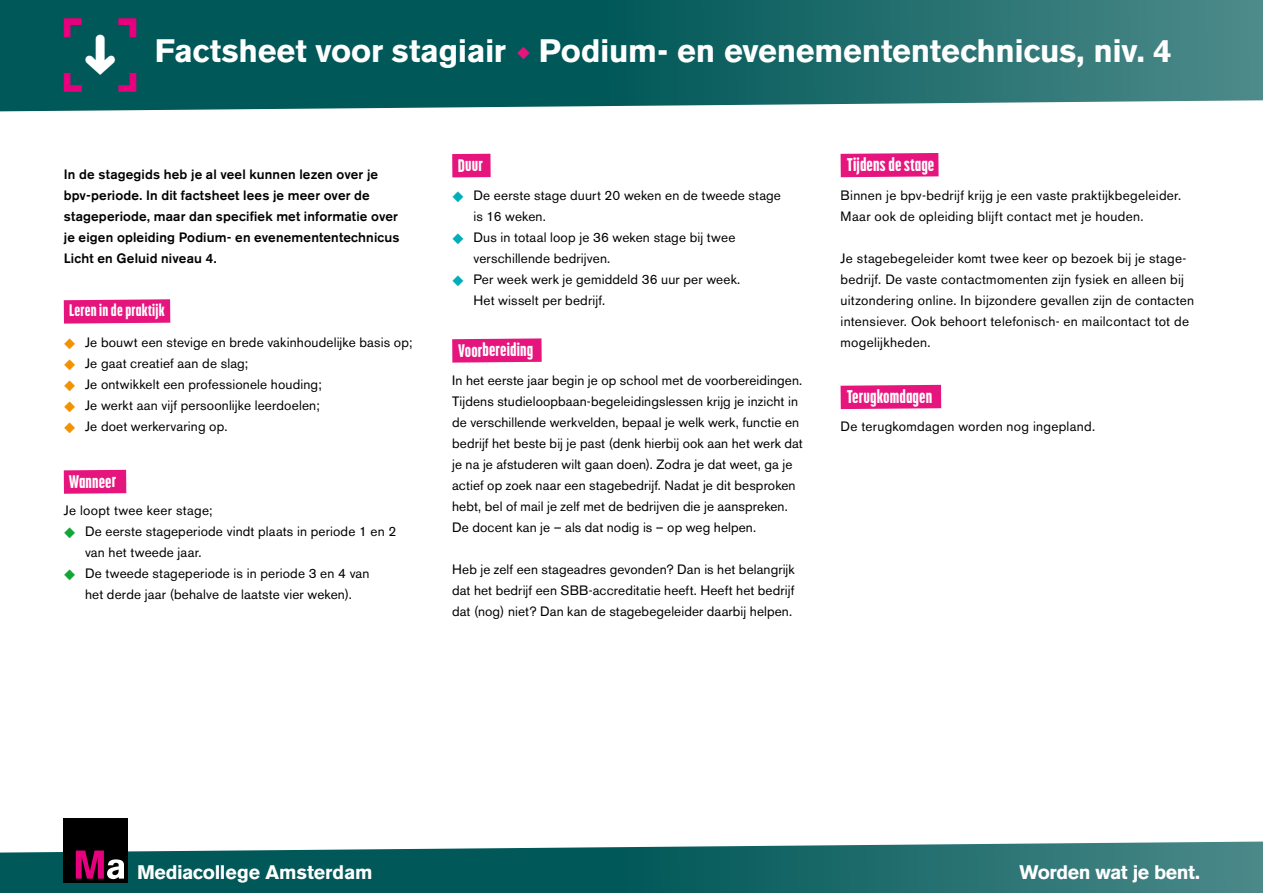
<style>
.page{position:relative;width:1263px;height:893px;background:#fff}
.page>*{position:absolute;margin:0;border:0;box-sizing:border-box;transform-origin:0 0}
.t1{font:700 32.25px "Akzidenz Grotesk BE";letter-spacing:-.005em;color:#fff}
.t2{font:700 19.5px "Akzidenz Grotesk BE";letter-spacing:-.005em;color:#fff}
.t3{font:700 19.5px "Akzidenz Grotesk BQ";letter-spacing:-.025em;color:#fff}
.t4{font:800 18.15px "Korolev Compressed";color:#fff}
.t5{font:800 18px "Korolev Compressed";letter-spacing:-.01em;color:#fff}
.t6{font:800 16.5px "Korolev Compressed";color:#fff}
.t7{font:13.5px/21px "Akzidenz Grotesk BE";letter-spacing:.015em;color:#000}
.t8{font:500 13.5px/21px "Akzidenz Grotesk BE";letter-spacing:.015em;color:#000}
.s1{color:#e5157d}
.s2{color:#f39200}
.s3{color:#13a538}
.s4{color:#00adba}
</style>
<div class="page">
<svg style="left:0;top:841px;width:1263px;height:52px;background:#2f7676"></svg>
<svg style="left:0;top:0;width:1263px;height:112px;background:#226e6e"></svg>
<div style="left:64px;top:818px;width:64px;height:65px;background:#000"></div>
<svg style="left:76px;top:850px;width:48px;height:29px"></svg>
<svg style="left:64px;top:299px;width:106px;height:25px;background:#e62485"></svg>
<svg style="left:64px;top:470px;width:62px;height:24px"></svg>
<div style="left:452px;top:154px;width:39px;height:23px;background:#e5157d"></div>
<svg style="left:452px;top:338px;width:90px;height:25px;background:#e62586"></svg>
<svg style="left:840px;top:153px;width:98px;height:24px;background:#e51c81"></svg>
<svg style="left:840px;top:385px;width:101px;height:24px;background:#e51c81"></svg>
<svg style="left:60px;top:15px;width:80px;height:80px;background:#1d4c5c"></svg>
<h1 class="t1" style="left:155px;top:32px;width:1018px">Factsheet voor stagiair <span class="s1">◆</span> Podium- en evenemententechnicus, niv. 4</h1>
<p class="t8" style="left:64px;top:164px;width:337px">In de stagegids heb je al veel kunnen lezen over je bpv-periode. In dit factsheet lees je meer over de stageperiode, maar dan specifiek met informatie over je eigen opleiding Podium- en evenemententechnicus Licht en Geluid niveau 4.</p>
<p class="t6" style="left:69px;top:301px;width:97px;rotate:-1deg">Leren in de praktijk</p>
<p class="t7" style="left:64px;top:332px;width:350px"><span class="s2">◆</span> Je bouwt een stevige en brede vakinhoudelijke basis op;</p>
<p class="t7" style="left:64px;top:353px;width:186px"><span class="s2">◆</span> Je gaat creatief aan de slag;</p>
<p class="t7" style="left:64px;top:374px;width:259px"><span class="s2">◆</span> Je ontwikkelt een professionele houding;</p>
<p class="t7" style="left:64px;top:395px;width:257px"><span class="s2">◆</span> Je werkt aan vijf persoonlijke leerdoelen;</p>
<p class="t7" style="left:64px;top:416px;width:165px"><span class="s2">◆</span> Je doet werkervaring op.</p>
<h3 class="t5" style="left:69px;top:471px;width:49px">Wanneer</h3>
<p class="t7" style="left:64px;top:500px;width:150px">Je loopt twee keer stage;</p>
<p class="t7" style="left:85px;top:521px;width:313px;text-indent:-21px"><span class="s3">◆</span> De eerste stageperiode vindt plaats in periode 1 en 2 van het tweede jaar.</p>
<p class="t7" style="left:64px;top:563px;width:307px;text-align:center"><span class="s3">◆</span> De tweede stageperiode is in periode 3 en 4 van het derde jaar (behalve de laatste vier weken).</p>
<h3 class="t5" style="left:458px;top:155px;width:27px">Duur</h3>
<p class="t7" style="left:473px;top:185px;width:309px;text-indent:-21px"><span class="s4">◆</span> De eerste stage duurt 20 weken en de tweede stage is 16 weken.</p>
<p class="t7" style="left:473px;top:227px;width:263px;text-indent:-21px"><span class="s4">◆</span> Dus in totaal loop je 36 weken stage bij twee verschillende bedrijven.</p>
<p class="t7" style="left:473px;top:269px;width:268px;text-indent:-21px"><span class="s4">◆</span> Per week werk je gemiddeld 36 uur per week.<br>Het wisselt per bedrijf.</p>
<h3 class="t5" style="left:459px;top:339px;width:76px">Voorbereiding</h3>
<p class="t7" style="left:452px;top:370px;width:352px">In het eerste jaar begin je op school met de voorbereidingen.<br>Tijdens studieloopbaan-begeleidingslessen krijg je inzicht in de verschillende werkvelden, bepaal je welk werk, functie en bedrijf het beste bij je past (denk hierbij ook aan het werk dat je na je afstuderen wilt gaan doen). Zodra je dat weet, ga je actief op zoek naar een stagebedrijf. Nadat je dit besproken hebt, bel of mail je zelf met de bedrijven die je aanspreken.<br>De docent kan je – als dat nodig is – op weg helpen.</p>
<p class="t7" style="left:452px;top:559px;width:344px;text-align:justify">Heb je zelf een stageadres gevonden? Dan is het belangrijk dat het bedrijf een SBB-accreditatie heeft. Heeft het bedrijf dat (nog) niet? Dan kan de stagebegeleider daarbij helpen.</p>
<h3 class="t4" style="left:847px;top:155px;width:89px;rotate:-1deg">Tijdens de stage</h3>
<p class="t7" style="left:840px;top:185px;width:342px">Binnen je bpv-bedrijf krijg je een vaste praktijkbegeleider.<br>Maar ook de opleiding blijft contact met je houden.</p>
<p class="t7" style="left:840px;top:248px;width:355px">Je stagebegeleider komt twee keer op bezoek bij je stage&shy;bedrijf. De vaste contactmomenten zijn fysiek en alleen bij uitzondering online. In bijzondere gevallen zijn de contacten intensiever. Ook behoort telefonisch- en mailcontact tot de mogelijkheden.</p>
<h3 class="t4" style="left:847px;top:387px;width:87px;rotate:-1deg">Terugkomdagen</h3>
<p class="t7" style="left:840px;top:416px;width:256px">De terugkomdagen worden nog ingepland.</p>
<h2 class="t2" style="left:137px;top:860px;width:237px">Mediacollege Amsterdam</h2>
<h2 class="t3" style="left:1019px;top:861px;width:182px">Worden wat je bent.</h2>
</div>
